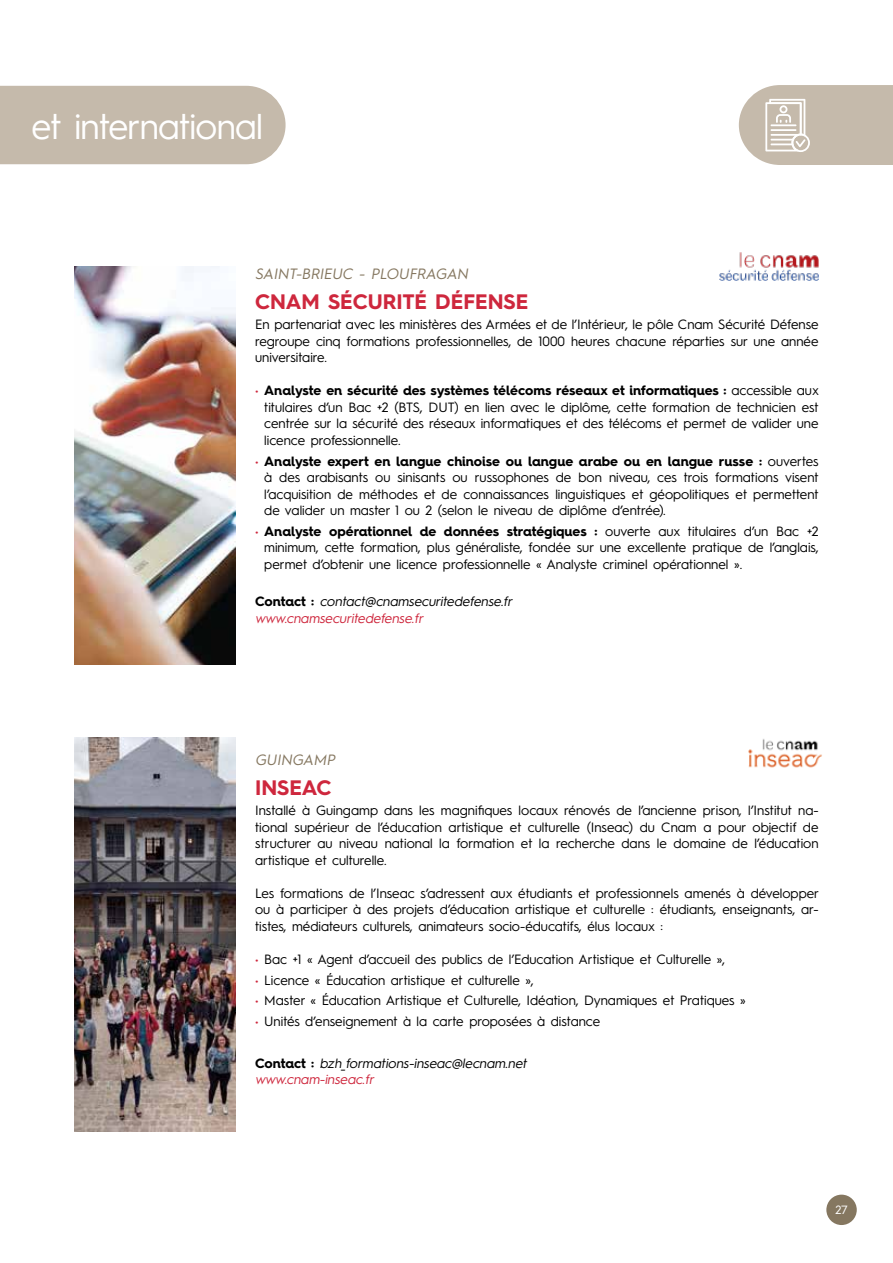
<style>
.page{position:relative;width:893px;height:1263px;background:#fff}
.page>*{position:absolute;margin:0;border:0;box-sizing:border-box;transform-origin:0 0}
.t1{font:36px "Hurme Geometric Sans 1";letter-spacing:-.02em;color:#fff}
.t2{font:700 21px "Hurme Geometric Sans 4";color:#ce273d}
.t3{font:italic 15px "Hurme Geometric Sans 1";color:#857760}
.t4{font:13.5px/16.5px "Hurme Geometric Sans 1";color:#000;text-align:justify}
.t5{font:700 13.5px "Hurme Geometric Sans 4";color:#000}
.t6{font:italic 13.5px/16.5px "Hurme Geometric Sans 1";color:#000}
.t7{font:12px "Hurme Geometric Sans 1";color:#fff}
.s1{font-family:"Hurme Geometric Sans 1";font-weight:400;color:#ce273d}
.s2{font-family:"Hurme Geometric Sans 1";font-weight:400}
.s3{font-family:"Hurme Geometric Sans 4";font-weight:700;font-style:normal}
.s4{color:#ce273d}
</style>
<div class="page">
<div style="left:0;top:86px;width:286px;height:78px;background:#c5baab"></div>
<svg style="left:739px;top:85px;width:154px;height:80px"></svg>
<img style="left:74px;top:266px;width:161px;height:398px">
<img style="left:74px;top:737px;width:161px;height:394px">
<img style="left:720px;top:252px;width:99px;height:28px">
<img style="left:748px;top:739px;width:74px;height:29px">
<div style="left:826px;top:1194px;width:31px;height:31px;background:#857760;border-radius:50%"></div>
<h1 class="t1" style="left:31px;top:101px;width:233px">et international</h1>
<p class="t3" style="left:255px;top:263px;width:218px">SAINT-BRIEUC - PLOUFRAGAN</p>
<h2 class="t2" style="left:255px;top:286px;width:275px">CNAM SÉCURITÉ DÉFENSE</h2>
<p class="t4" style="left:255px;top:315px;width:565px">En partenariat avec les ministères des Armées et de l’Intérieur, le pôle Cnam Sécurité Défense regroupe cinq formations professionnelles, de 1000 heures chacune réparties sur une année universitaire.</p>
<p class="t5" style="left:255px;top:381px;width:565px"><span class="s1">•</span> Analyste en sécurité des systèmes télécoms réseaux et informatiques : <span class="s2">accessible aux</span></p>
<p class="t4" style="left:264px;top:398px;width:556px">titulaires d’un Bac +2 (BTS, DUT) en lien avec le diplôme, cette formation de technicien est centrée sur la sécurité des réseaux informatiques et des télécoms et permet de valider une licence professionnelle.</p>
<p class="t5" style="left:255px;top:451px;width:565px"><span class="s1">•</span> Analyste expert en langue chinoise ou langue arabe ou en langue russe : <span class="s2">ouvertes</span></p>
<p class="t4" style="left:264px;top:468px;width:556px">à des arabisants ou sinisants ou russophones de bon niveau, ces trois formations visent l’acquisition de méthodes et de connaissances linguistiques et géopolitiques et permettent de valider un master 1 ou 2 (selon le niveau de diplôme d’entrée).</p>
<p class="t5" style="left:255px;top:522px;width:565px"><span class="s1">•</span> Analyste opérationnel de données stratégiques : <span class="s2">ouverte aux titulaires d’un Bac +2</span></p>
<p class="t4" style="left:264px;top:538px;width:556px">minimum, cette formation, plus généraliste, fondée sur une excellente pratique de l’anglais, permet d’obtenir une licence professionnelle « Analyste criminel opérationnel ».</p>
<p class="t6" style="left:255px;top:592px;width:261px"><span class="s3">Co nt a c t :</span> contact@cnamsecuritedefense.fr <span class="s4">www.cnamsecuritedefense.fr</span></p>
<p class="t3" style="left:255px;top:749px;width:84px">GUINGAMP</p>
<h2 class="t2" style="left:255px;top:772px;width:78px">INSEAC</h2>
<p class="t4" style="left:255px;top:801px;width:565px">Installé à Guingamp dans les magnifiques locaux rénovés de l’ancienne prison, l’Institut na&shy;tional supérieur de l’éducation artistique et culturelle (Inseac) du Cnam a pour objectif de structurer au niveau national la formation et la recherche dans le domaine de l’éducation artistique et culturelle.</p>
<p class="t4" style="left:255px;top:884px;width:566px">Les formations de l’Inseac s’adressent aux étudiants et professionnels amenés à développer ou à participer à des projets d’éducation artistique et culturelle : étudiants, enseignants, ar&shy;tistes, médiateurs culturels, animateurs socio-éducatifs, élus locaux :</p>
<p class="t4" style="left:255px;top:950px;width:471px"><span class="s4">•</span> Bac +1 « Agent d’accueil des publics de l’Education Artistique et Culturelle »,</p>
<p class="t4" style="left:255px;top:971px;width:280px"><span class="s4">•</span> Licence « Éducation artistique et culturelle »,</p>
<p class="t4" style="left:255px;top:991px;width:492px"><span class="s4">•</span> Master « Éducation Artistique et Culturelle, Idéation, Dynamiques et Pratiques »</p>
<p class="t4" style="left:255px;top:1012px;width:347px"><span class="s4">•</span> Unités d’enseignement à la carte proposées à distance</p>
<p class="t6" style="left:255px;top:1054px;width:276px"><span class="s3">Co nt act :</span> bzh_ formations-inseac@lecnam.net <span class="s4">www.cnam-inseac.fr</span></p>
<p class="t7" style="left:835px;top:1201px;width:14px">27</p>
</div>
